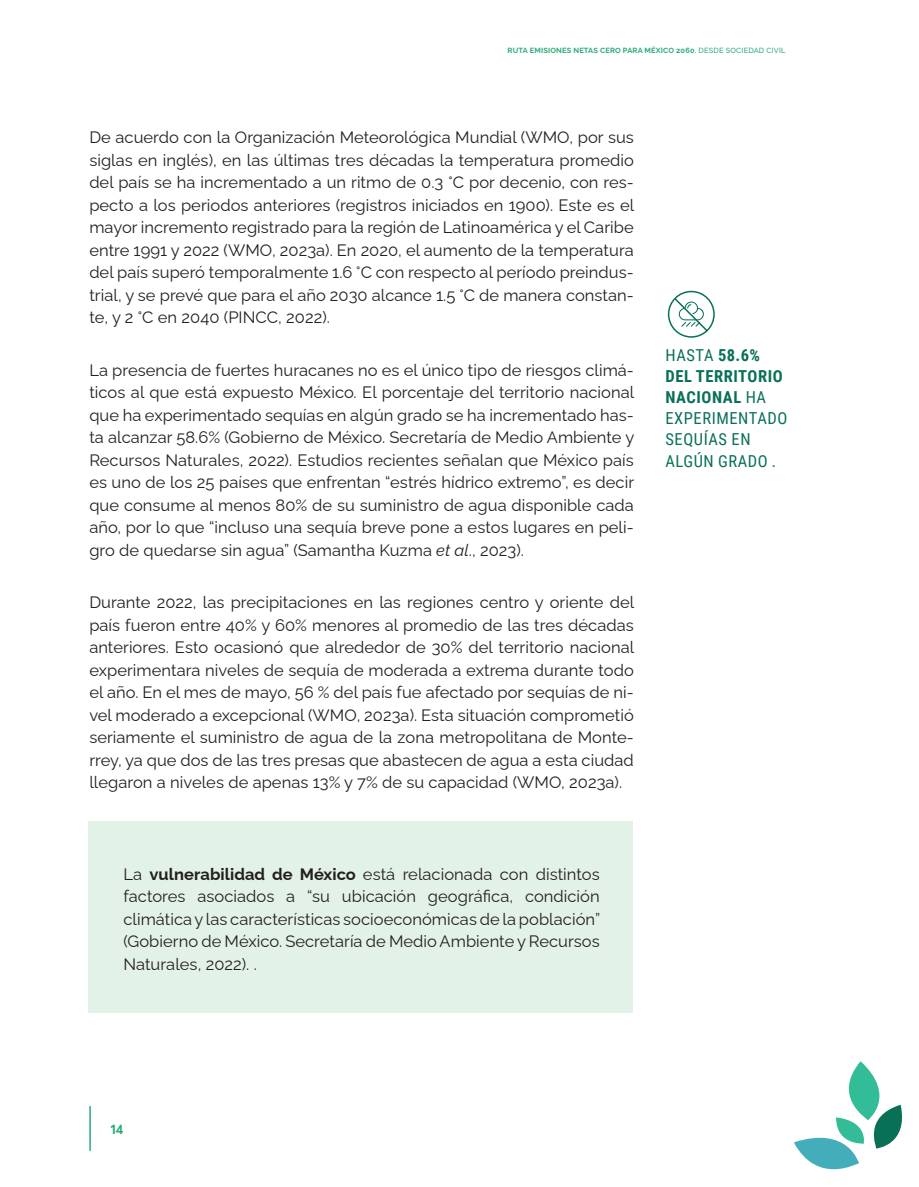
<style>
.page{position:relative;width:919px;height:1187px;background:#fff}
.page>*{position:absolute;margin:0;border:0;box-sizing:border-box;transform-origin:0 0}
.t1{font:16.5px/22.5px "Raleway";letter-spacing:.005em;color:#231f20;text-align:justify}
.t2{font:16.5px/21px "Roboto Condensed";letter-spacing:.035em;color:#097058}
.t3{font:700 13.5px "Averta";color:#2aaa77}
.t4{font:700 7.5px "Raleway";letter-spacing:.02em;color:#2aaa77}
.s1{font-weight:500}
.s2{font-style:italic}
.s3{font-weight:700}
</style>
<div class="page">
<hr style="left:89px;top:1106px;width:2px;height:44px;background:#2aaa77">
<svg style="left:794px;top:1061px;width:108px;height:109px"></svg>
<div style="left:88px;top:821px;width:544px;height:191px;background:#e3f2e6"></div>
<svg style="left:673px;top:297px;width:36px;height:36px"></svg>
<div style="left:667px;top:291px;width:47px;height:47px;border:2px solid #097058;border-radius:50%"></div>
<p class="t4" style="left:507px;top:45px;width:279px">RUTA EMISIONES NETAS CERO PARA MÉXICO 2060<span class="s1">, DESDE SOCIEDAD CIVIL</span></p>
<p class="t1" style="left:89px;top:124px;width:546px">De acuerdo con la Organización Meteorológica Mundial (WMO, por sus siglas en inglés), en las últimas tres décadas la temperatura promedio del país se ha incrementado a un ritmo de 0.3 °C por decenio, con res&shy;pecto a los periodos anteriores (registros iniciados en 1900). Este es el mayor incremento registrado para la región de Latinoamérica y el Caribe entre 1991 y 2022 (WMO, 2023a). En 2020, el aumento de la temperatura del país superó temporalmente 1.6 °C con respecto al período preindus&shy;trial, y se prevé que para el año 2030 alcance 1.5 °C de manera constan&shy;te, y 2 °C en 2040 (PINCC, 2022).</p>
<p class="t1" style="left:89px;top:356px;width:546px">La presencia de fuertes huracanes no es el único tipo de riesgos climá&shy;ticos al que está expuesto México. El porcentaje del territorio nacional que ha experimentado sequías en algún grado se ha incrementado has&shy;ta alcanzar 58.6% (Gobierno de México. Secretaría de Medio Ambiente y Recursos Naturales, 2022). Estudios recientes señalan que México país es uno de los 25 países que enfrentan “estrés hídrico extremo”, es decir que consume al menos 80% de su suministro de agua disponible cada año, por lo que “incluso una sequía breve pone a estos lugares en peli&shy;gro de quedarse sin agua” (Samantha Kuzma <span class="s2">et al</span>., 2023).</p>
<p class="t1" style="left:89px;top:589px;width:546px">Durante 2022, las precipitaciones en las regiones centro y oriente del país fueron entre 40% y 60% menores al promedio de las tres décadas anteriores. Esto ocasionó que alrededor de 30% del territorio nacional experimentara niveles de sequía de moderada a extrema durante todo el año. En el mes de mayo, 56 % del país fue afectado por sequías de ni&shy;vel moderado a excepcional (WMO, 2023a). Esta situación comprometió seriamente el suministro de agua de la zona metropolitana de Monte&shy;rrey, ya que dos de las tres presas que abastecen de agua a esta ciudad llegaron a niveles de apenas 13% y 7% de su capacidad (WMO, 2023a).</p>
<p class="t1" style="left:123px;top:860px;width:478px">La <span class="s3">vulnerabilidad de México</span> está relacionada con distintos factores asociados a “su ubicación geográfica, condición climática y las características socioeconómicas de la población” (Gobierno de México. Secretaría de Medio Ambiente y Recursos Naturales, 2022). .</p>
<p class="t2" style="left:665px;top:344px;width:123px">HASTA <span class="s3">58.6%<br>DEL TERRITORIO<br>NACIONAL</span> HA<br>EXPERIMENTADO<br>SEQUÍAS EN<br>ALGÚN GRADO .</p>
<p class="t3" style="left:110px;top:1120px;width:15px">14</p>
</div>
